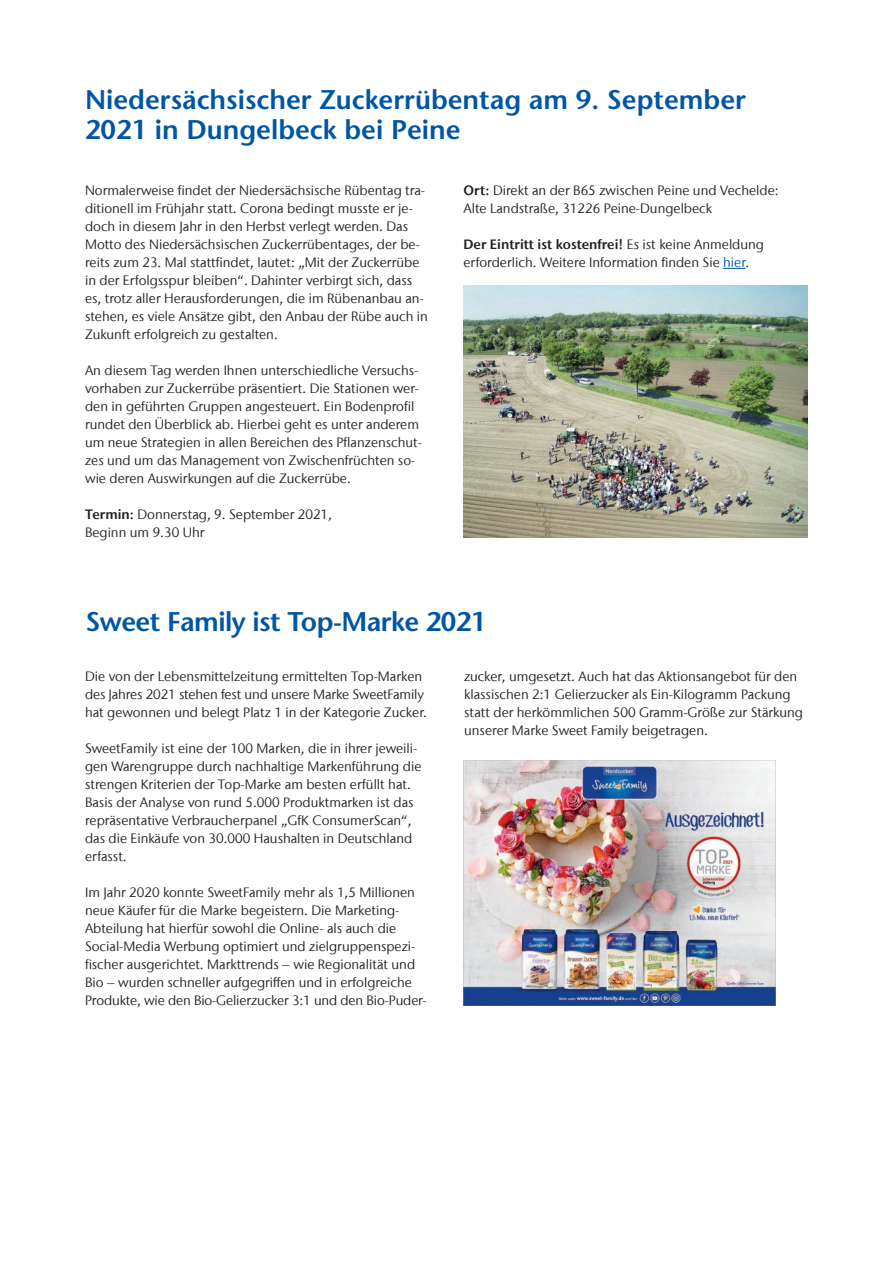
<style>
.page{position:relative;width:893px;height:1263px;background:#fff}
.page>*{position:absolute;margin:0;border:0;box-sizing:border-box;transform-origin:0 0}
.t1{font:600 27px/30px "Stone Sans";color:#0156a3}
.t2{font:600 27px "Stone Sans";letter-spacing:-.02em;color:#0156a3}
.t3{font:13.5px/18px "Stone Sans IIITC Com";color:#231f20}
.s1{font-weight:600}
.s2{color:#0156a3}
</style>
<div class="page">
<svg style="left:723px;top:268px;width:22px;height:1px"></svg>
<img style="left:463px;top:285px;width:345px;height:252px">
<img style="left:463px;top:760px;width:312px;height:245px">
<h1 class="t1" style="left:85px;top:84px;width:662px">Niedersächsischer Zuckerrübentag am 9. September<br>2021 in Dungelbeck bei Peine</h1>
<p class="t3" style="left:85px;top:181px;width:344px">Normalerweise findet der Niedersächsische Rübentag tra&shy;ditionell im Frühjahr statt. Corona bedingt musste er je&shy;doch in diesem Jahr in den Herbst verlegt werden. Das Motto des Niedersächsischen Zuckerrübentages, der be&shy;reits zum 23. Mal stattfindet, lautet: „Mit der Zuckerrübe in der Erfolgsspur bleiben“. Dahinter verbirgt sich, dass es, trotz aller Herausforderungen, die im Rübenanbau an&shy;stehen, es viele Ansätze gibt, den Anbau der Rübe auch in Zukunft erfolgreich zu gestalten.</p>
<p class="t3" style="left:85px;top:361px;width:338px">An diesem Tag werden Ihnen unterschiedliche Versuchs&shy;vorhaben zur Zuckerrübe präsentiert. Die Stationen wer&shy;den in geführten Gruppen angesteuert. Ein Bodenprofil rundet den Überblick ab. Hierbei geht es unter anderem um neue Strategien in allen Bereichen des Pflanzenschut&shy;zes und um das Management von Zwischenfrüchten so&shy;wie deren Auswirkungen auf die Zuckerrübe.</p>
<p class="t3" style="left:85px;top:505px;width:248px"><span class="s1">Termin:</span> Donnerstag, 9. September 2021,<br>Beginn um 9.30 Uhr</p>
<p class="t3" style="left:463px;top:181px;width:317px"><span class="s1">Ort:</span> Direkt an der B65 zwischen Peine und Vechelde:<br>Alte Landstraße, 31226 Peine-Dungelbeck</p>
<p class="t3" style="left:463px;top:235px;width:302px"><span class="s1">Der Eintritt ist kostenfrei!</span> Es ist keine Anmeldung erforderlich. Weitere Information finden Sie <span class="s2">hier</span>.</p>
<h1 class="t2" style="left:85px;top:604px;width:402px">Sweet Family ist Top-Marke 2021</h1>
<p class="t3" style="left:85px;top:667px;width:344px">Die von der Lebensmittelzeitung ermittelten Top-Marken des Jahres 2021 stehen fest und unsere Marke SweetFamily hat gewonnen und belegt Platz 1 in der Kategorie Zucker.</p>
<p class="t3" style="left:85px;top:739px;width:338px">SweetFamily ist eine der 100 Marken, die in ihrer jeweili&shy;gen Warengruppe durch nachhaltige Markenführung die strengen Kriterien der Top-Marke am besten erfüllt hat.<br>Basis der Analyse von rund 5.000 Produktmarken ist das repräsentative Verbraucherpanel „GfK ConsumerScan“, das die Einkäufe von 30.000 Haushalten in Deutschland erfasst.</p>
<p class="t3" style="left:85px;top:883px;width:342px">Im Jahr 2020 konnte SweetFamily mehr als 1,5 Millionen neue Käufer für die Marke begeistern. Die Marketing-Abteilung hat hierfür sowohl die Online- als auch die Social-Media Werbung optimiert und zielgruppenspezi&shy;fischer ausgerichtet. Markttrends – wie Regionalität und Bio – wurden schneller aufgegriffen und in erfolgreiche Produkte, wie den Bio-Gelierzucker 3:1 und den Bio-Puder-</p>
<p class="t3" style="left:464px;top:667px;width:340px">zucker, umgesetzt. Auch hat das Aktionsangebot für den klassischen 2:1 Gelierzucker als Ein-Kilogramm Packung statt der herkömmlichen 500 Gramm-Größe zur Stärkung unserer Marke Sweet Family beigetragen.</p>
</div>
